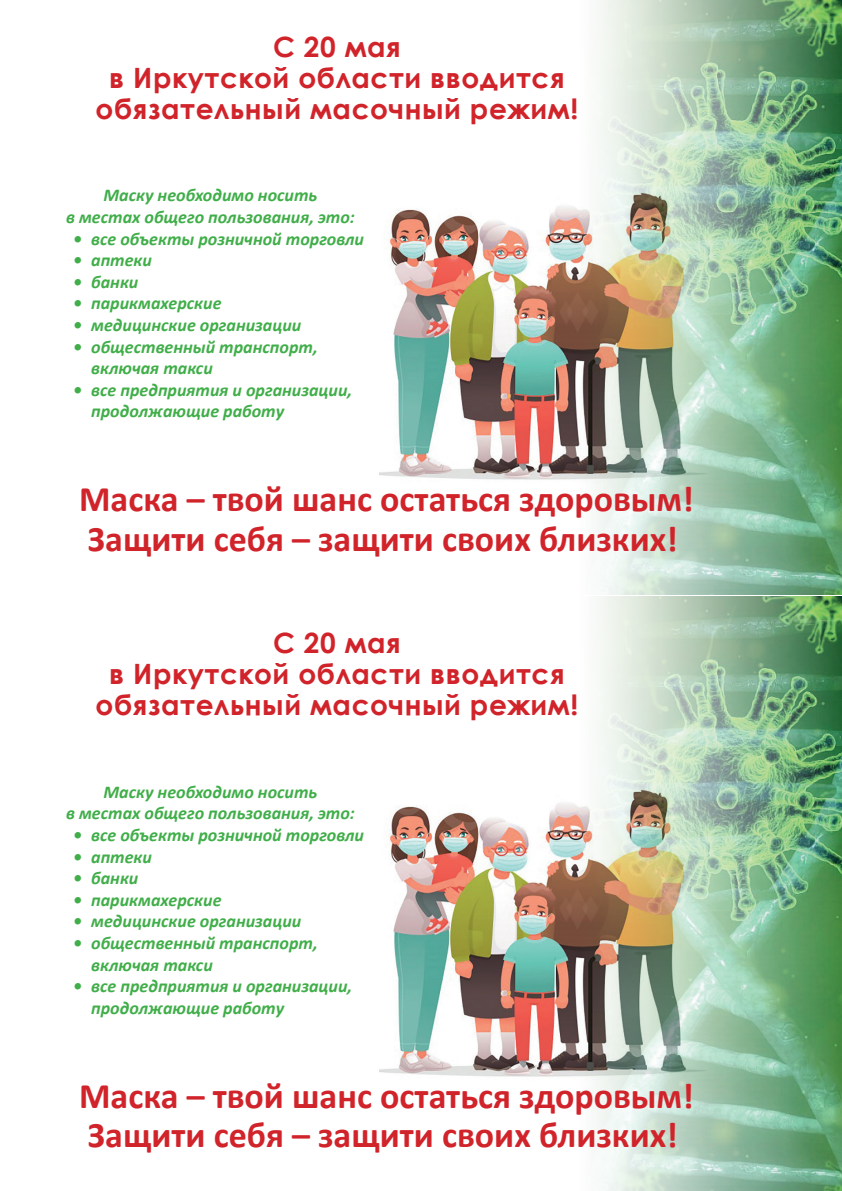
<style>
.page{position:relative;width:842px;height:1191px;background:#fff}
.page>*{position:absolute;margin:0;border:0;box-sizing:border-box;transform-origin:0 0}
.t1{font:700 36px/39.6px "Calibri";color:#d1232a}
.t2{font:700 28px/30.8px "Century Gothic";letter-spacing:.02em;color:#d1232a;text-align:center}
.t3{font:italic 700 18px/21.6px "Calibri";color:#40ae49}
</style>
<div class="page">
<img style="left:380px;top:206px;width:198px;height:274px">
<img style="left:578px;top:0;width:264px;height:594px">
<img style="left:380px;top:803px;width:198px;height:274px">
<img style="left:578px;top:596px;width:264px;height:595px">
<h2 class="t2" style="left:96px;top:30px;width:484px">С 20 мая<br>в Иркутской области вводится обязательный масочный режим!</h2>
<p class="t3" style="left:66px;top:185px;width:290px;text-align:center">Маску необходимо носить<br>в местах общего пользования, это:</p>
<p class="t3" style="left:73px;top:228px;width:292px">• все объекты розничной торговли</p>
<p class="t3" style="left:73px;top:249px;width:80px">• аптеки</p>
<p class="t3" style="left:73px;top:271px;width:67px">• банки</p>
<p class="t3" style="left:73px;top:293px;width:150px">• парикмахерские</p>
<p class="t3" style="left:73px;top:314px;width:230px">• медицинские организации</p>
<p class="t3" style="left:91px;top:336px;width:228px;text-indent:-18px">• общественный транспорт, включая такси</p>
<p class="t3" style="left:91px;top:379px;width:263px;text-indent:-18px">• все предприятия и организации, продолжающие работу</p>
<h1 class="t1" style="left:79px;top:479px;width:616px">Маска – твой шанс остаться здоровым!<br>Защити себя – защити своих близких!</h1>
<h2 class="t2" style="left:96px;top:626px;width:484px">С 20 мая<br>в Иркутской области вводится обязательный масочный режим!</h2>
<p class="t3" style="left:66px;top:781px;width:290px;text-align:center">Маску необходимо носить<br>в местах общего пользования, это:</p>
<p class="t3" style="left:73px;top:824px;width:292px">• все объекты розничной торговли</p>
<p class="t3" style="left:73px;top:846px;width:80px">• аптеки</p>
<p class="t3" style="left:73px;top:867px;width:67px">• банки</p>
<p class="t3" style="left:73px;top:889px;width:150px">• парикмахерские</p>
<p class="t3" style="left:73px;top:910px;width:230px">• медицинские организации</p>
<p class="t3" style="left:91px;top:932px;width:228px;text-indent:-18px">• общественный транспорт, включая такси</p>
<p class="t3" style="left:91px;top:975px;width:263px;text-indent:-18px">• все предприятия и организации, продолжающие работу</p>
<h1 class="t1" style="left:79px;top:1076px;width:616px">Маска – твой шанс остаться здоровым!<br>Защити себя – защити своих близких!</h1>
</div>
